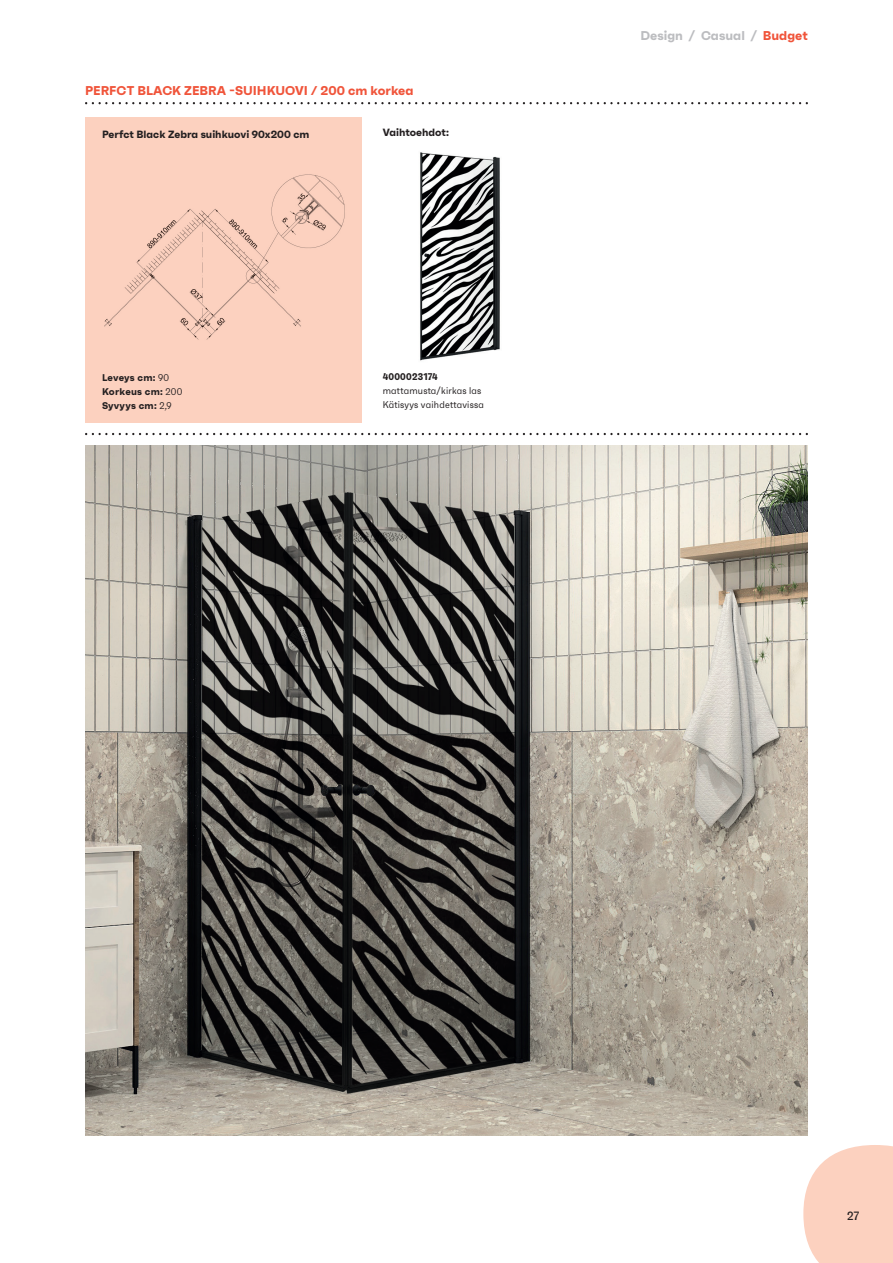
<style>
.page{position:relative;width:893px;height:1263px;background:#fff}
.page>*{position:absolute;margin:0;border:0;box-sizing:border-box;transform-origin:0 0}
.t1{font:700 12.75px "Faktum";color:#f0543a}
.t2{font:700 12.75px "Faktum";color:#bcbdc0}
.t3{font:500 12px "Faktum Con";color:#231f20}
.t4{font:700 10.5px "Faktum";color:#231f20}
.t5{font:9.75px/14.2px "Faktum Con";letter-spacing:.025em;color:#231f20}
.t6{font:700 9.75px/14.2px "Faktum";letter-spacing:.025em;color:#231f20}
.t7{font:700 9.75px "Faktum Con";letter-spacing:.025em;color:#231f20}
.s1{font-family:"Faktum Con";font-weight:400}
.s2{color:#f0543a}
</style>
<div class="page">
<svg style="left:803px;top:1145px;width:90px;height:118px;background:#fcd6c6"></svg>
<svg style="left:85px;top:102px;width:723px;height:2px"></svg>
<img style="left:420px;top:152px;width:80px;height:209px">
<div style="left:85px;top:117px;width:276px;height:305px;background:#fcd1bf"></div>
<svg style="left:85px;top:433px;width:723px;height:2px"></svg>
<img style="left:85px;top:445px;width:723px;height:690px">
<img style="left:104px;top:174px;width:241px;height:166px">
<p class="t1" style="left:85px;top:83px;width:330px">PERFCT BLACK ZEBRA -SUIHKUOVI / 200 cm korkea</p>
<p class="t4" style="left:102px;top:128px;width:209px">Perfct Black Zebra suihkuovi 90x200 cm</p>
<p class="t4" style="left:383px;top:125px;width:68px">Vaihtoehdot:</p>
<p class="t6" style="left:102px;top:370px;width:82px">Leveys cm: <span class="s1">90<br></span>Korkeus cm: <span class="s1">200<br></span>Syvyys cm: <span class="s1">2,9</span></p>
<p class="t7" style="left:383px;top:370px;width:56px">4000023174</p>
<p class="t5" style="left:383px;top:383px;width:103px">mattamusta/kirkas las<br>Kätisyys vaihdettavissa</p>
<p class="t2" style="left:640px;top:27px;width:169px">Design / Casual / <span class="s2">Budget</span></p>
<p class="t3" style="left:847px;top:1208px;width:13px">27</p>
</div>
